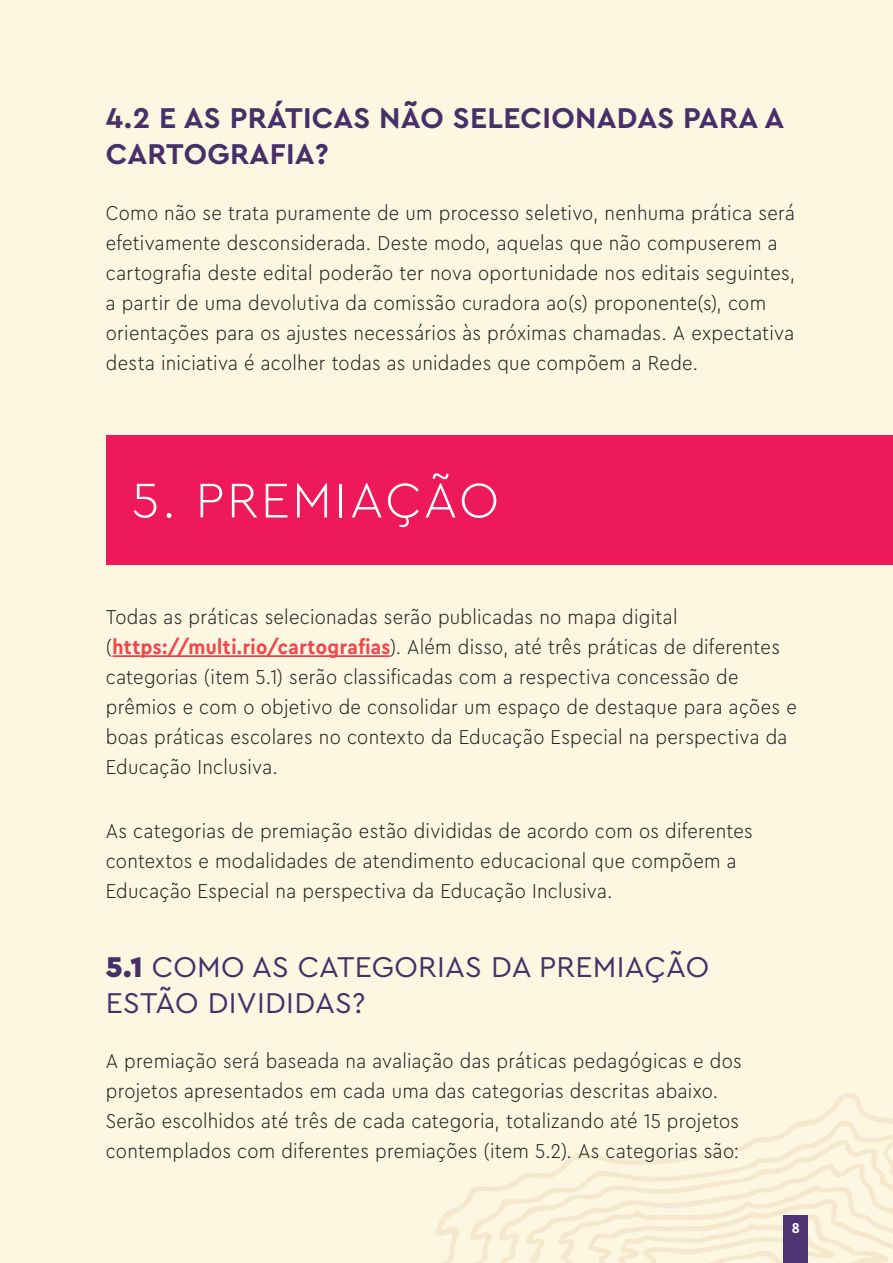
<style>
.page{position:relative;width:893px;height:1263px;background:#fdf6e1}
.page>*{position:absolute;margin:0;border:0;box-sizing:border-box;transform-origin:0 0}
.t1{font:300 51px "Cera Pro";letter-spacing:.05em;color:#fff}
.t2{font:700 30px/36px "Cera Pro";letter-spacing:.01em;color:#482f69}
.t3{font:30px/36px "Cera Pro";letter-spacing:.01em;color:#482f69}
.t4{font:300 21px/30px "Cera Compact Pro";letter-spacing:.015em;color:#231f20}
.t5{font:700 15px "Cera Compact Pro";color:#fff}
.s1{font-weight:700;color:#ef464c}
.s2{font-weight:900}
</style>
<div class="page">
<svg style="left:436px;top:1093px;width:457px;height:170px;fill:#fdf6e1"></svg>
<div style="left:784px;top:1215px;width:24px;height:48px;background:#4e3474"></div>
<div style="left:107px;top:435px;width:786px;height:130px;background:#ee195a"></div>
<hr style="left:112px;top:655px;width:278px;height:2px;background:#ef464c">
<h2 class="t2" style="left:106px;top:99px;width:680px">4.2 E AS PRÁTICAS NÃO SELECIONADAS PARA A<br>CARTOGRAFIA?</h2>
<p class="t4" style="left:106px;top:197px;width:691px">Como não se trata puramente de um processo seletivo, nenhuma prática será efetivamente desconsiderada. Deste modo, aquelas que não compuserem a cartografia deste edital poderão ter nova oportunidade nos editais seguintes, a partir de uma devolutiva da comissão curadora ao(s) proponente(s), com orientações para os ajustes necessários às próximas chamadas. A expectativa desta iniciativa é acolher todas as unidades que compõem a Rede.</p>
<h1 class="t1" style="left:131px;top:466px;width:369px">5. PREMIAÇÃO</h1>
<p class="t4" style="left:106px;top:601px;width:693px">Todas as práticas selecionadas serão publicadas no mapa digital (<span class="s1">https://multi.rio/cartografias</span>). Além disso, até três práticas de diferentes categorias (item 5.1) serão classificadas com a respectiva concessão de prêmios e com o objetivo de consolidar um espaço de destaque para ações e boas práticas escolares no contexto da Educação Especial na perspectiva da Educação Inclusiva.</p>
<p class="t4" style="left:106px;top:815px;width:648px">As categorias de premiação estão divididas de acordo com os diferentes contextos e modalidades de atendimento educacional que compõem a<br>Educação Especial na perspectiva da Educação Inclusiva.</p>
<h2 class="t3" style="left:106px;top:947px;width:605px"><span class="s2">5.1</span> COMO AS CATEGORIAS DA PREMIAÇÃO<br>ESTÃO DIVIDIDAS?</h2>
<p class="t4" style="left:106px;top:1045px;width:637px">A premiação será baseada na avaliação das práticas pedagógicas e dos projetos apresentados em cada uma das categorias descritas abaixo.<br>Serão escolhidos até três de cada categoria, totalizando até 15 projetos contemplados com diferentes premiações (item 5.2). As categorias são:</p>
<p class="t5" style="left:792px;top:1218px;width:10px">8</p>
</div>
